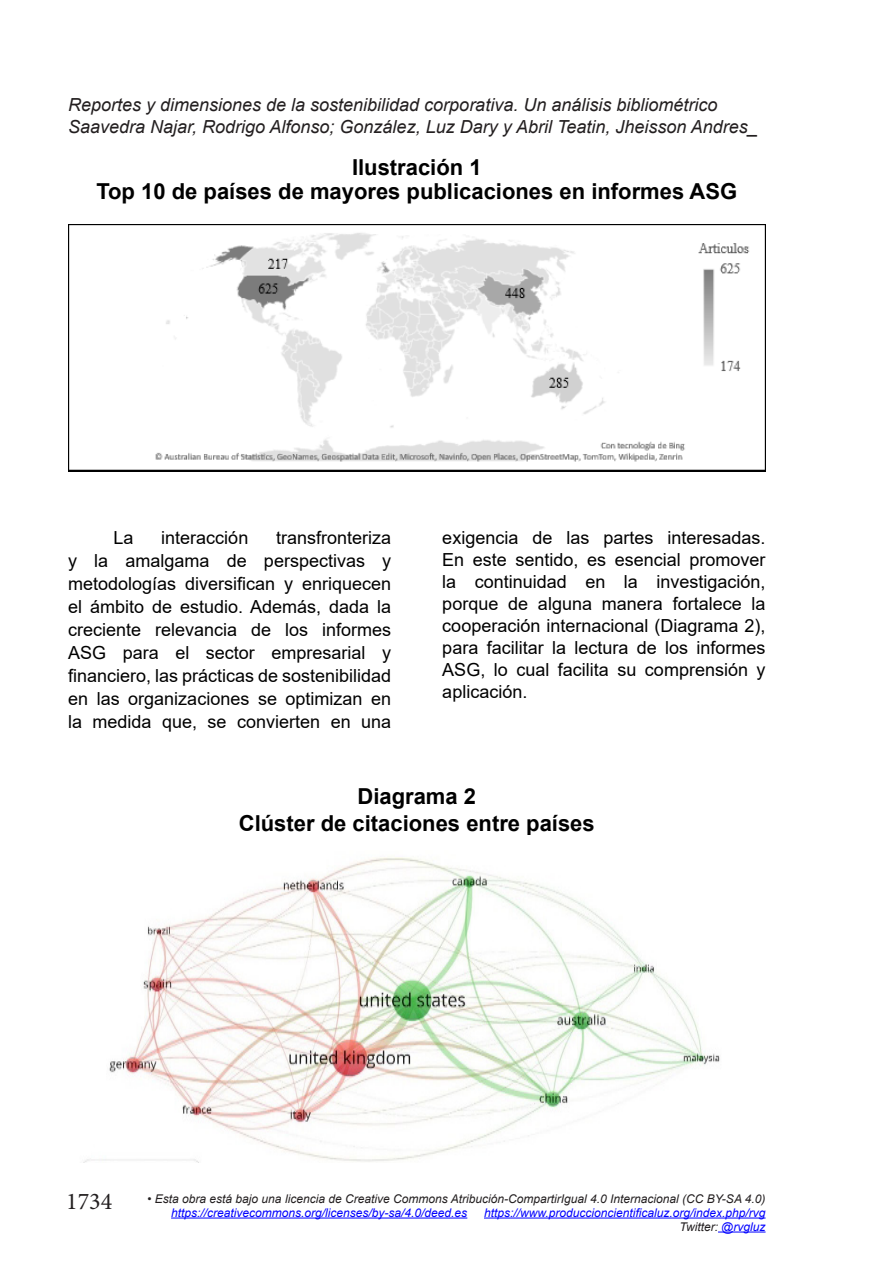
<style>
.page{position:relative;width:879px;height:1276px;background:#fff}
.page>*{position:absolute;margin:0;border:0;box-sizing:border-box;transform-origin:0 0}
.t1{font:24px "Minion Pro";color:#231f20}
.t2{font:700 22px/24px "Arial";color:#000;text-align:center}
.t3{font:18px/23px "Arial";color:#000;text-align:justify}
.t4{font:italic 18px/21.6px "Arial";color:#231f20}
.t5{font:italic 12px/14px "Arial";color:#00f;text-align:right}
.t6{font:italic 12px "Arial";color:#231f20}
.s1{color:#231f20}
</style>
<div class="page">
<hr style="left:171px;top:1217px;width:296px;height:1px;background:#00f">
<hr style="left:484px;top:1217px;width:281px;height:1px;background:#00f">
<hr style="left:718px;top:1231px;width:47px;height:1px;background:#00f">
<img style="left:68px;top:225px;width:697px;height:246px">
<img style="left:84px;top:857px;width:636px;height:305px">
<p class="t4" style="left:68px;top:94px;width:691px">Reportes y dimensiones de la sostenibilidad corporativa. Un análisis bibliométrico<br>Saavedra Najar, Rodrigo Alfonso; González, Luz Dary y Abril Teatin, Jheisson Andres_</p>
<p class="t2" style="left:96px;top:155px;width:642px">Ilustración 1<br>Top 10 de países de mayores publicaciones en informes ASG</p>
<p class="t3" style="left:68px;top:526px;width:325px;text-indent:208px">transfronteriza y la amalgama de perspectivas y metodologías diversifican y enriquecen el ámbito de estudio. Además, dada la creciente relevancia de los informes ASG para el sector empresarial y financiero, las prácticas de sostenibilidad en las organizaciones se optimizan en la medida que, se convierten en una</p>
<p class="t3" style="left:442px;top:527px;width:325px;line-height:22px">exigencia de las partes interesadas.<br>En este sentido, es esencial promover la continuidad en la investigación, porque de alguna manera fortalece la cooperación internacional (Diagrama 2), para facilitar la lectura de los informes ASG, lo cual facilita su comprensión y aplicación.</p>
<p class="t3" style="left:113px;top:526px;width:22px">La</p>
<p class="t3" style="left:161px;top:526px;width:89px">interacción</p>
<p class="t2" style="left:239px;top:782px;width:357px;line-height:27px">Diagrama 2<br>Clúster de citaciones entre países</p>
<h1 class="t1" style="left:66px;top:1185px;width:48px">1734</h1>
<p class="t6" style="left:147px;top:1190px;width:620px">• Esta obra está bajo una licencia de Creative Commons Atribución-CompartirIgual 4.0 Internacional (CC BY-SA 4.0)</p>
<p class="t5" style="left:171px;top:1205px;width:298px">https://creativecommons.org/licenses/by-sa/4.0/deed.es</p>
<p class="t5" style="left:484px;top:1205px;width:283px">https://www.produccioncientificaluz.org/index.php/rvg<br><span class="s1">Twitter:</span> @rvgluz</p>
</div>
